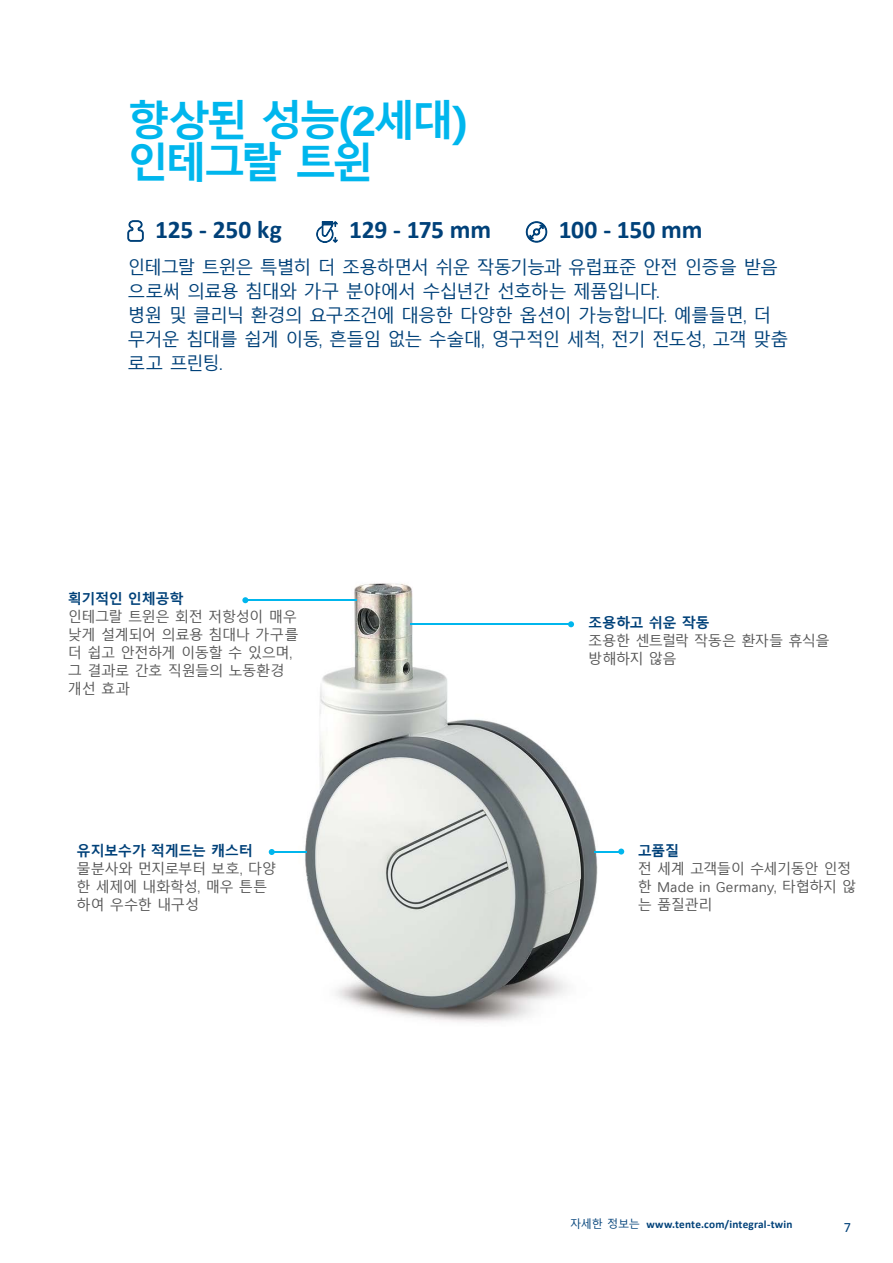
<style>
.page{position:relative;width:893px;height:1263px;background:#fff}
.page>*{position:absolute;margin:0;border:0;box-sizing:border-box;transform-origin:0 0}
.t1{font:700 42px/42px "Malgun Gothic";letter-spacing:-.09em;color:#00b6ed}
.t2{font:700 25.5px "Calibri";letter-spacing:-.005em;color:#004179}
.t3{font:18px/24px "Malgun Gothic";letter-spacing:-.055em;color:#004179}
.t4{font:14.25px/18px "Malgun Gothic";letter-spacing:-.035em;color:#565656}
.t5{font:700 14.25px "Malgun Gothic";letter-spacing:-.035em;color:#004179}
.t6{font:14.25px "Calibri";color:#004179}
.t7{font:700 11.25px "Calibri";letter-spacing:.015em;color:#004179}
.s1{font-family:"Malgun Gothic";font-weight:400}
</style>
<div class="page">
<img style="left:268px;top:583px;width:357px;height:440px">
<svg style="left:128px;top:220px;width:16px;height:22px"></svg>
<svg style="left:316px;top:221px;width:21px;height:22px"></svg>
<svg style="left:526px;top:221px;width:21px;height:22px"></svg>
<hr style="left:411px;top:623px;width:160px;height:2px;background:#00b6ed">
<svg style="left:568px;top:621px;width:6px;height:6px"></svg>
<svg style="left:594px;top:848px;width:30px;height:6px"></svg>
<hr style="left:245px;top:599px;width:112px;height:2px;background:#00b6ed">
<svg style="left:242px;top:597px;width:6px;height:6px"></svg>
<hr style="left:272px;top:851px;width:34px;height:2px;background:#00b6ed">
<svg style="left:269px;top:849px;width:6px;height:6px"></svg>
<h1 class="t1" style="left:128px;top:99px;width:341px">향상된 성능(2세대) 인테그랄 트윈</h1>
<h2 class="t2" style="left:155px;top:214px;width:128px">125 - 250 kg</h2>
<h2 class="t2" style="left:349px;top:214px;width:144px">129 - 175 mm</h2>
<h2 class="t2" style="left:559px;top:214px;width:145px">100 - 150 mm</h2>
<p class="t3" style="left:128px;top:256px;width:662px">인테그랄 트윈은 특별히 더 조용하면서 쉬운 작동기능과 유럽표준 안전 인증을 받음 으로써 의료용 침대와 가구 분야에서 수십년간 선호하는 제품입니다.<br>병원 및 클리닉 환경의 요구조건에 대응한 다양한 옵션이 가능합니다. 예를들면, 더 무거운 침대를 쉽게 이동, 흔들임 없는 수술대, 영구적인 세척, 전기 전도성, 고객 맞춤 로고 프린팅.</p>
<p class="t5" style="left:68px;top:590px;width:117px">획기적인 인체공학</p>
<p class="t4" style="left:68px;top:608px;width:232px">인테그랄 트윈은 회전 저항성이 매우 낮게 설계되어 의료용 침대나 가구를 더 쉽고 안전하게 이동할 수 있으며, 그 결과로 간호 직원들의 노동환경 개선 효과</p>
<p class="t5" style="left:77px;top:842px;width:178px">유지보수가 적게드는 캐스터</p>
<p class="t4" style="left:77px;top:860px;width:201px">물분사와 먼지로부터 보호, 다양 한 세제에 내화학성, 매우 튼튼 하여 우수한 내구성</p>
<p class="t5" style="left:588px;top:614px;width:123px">조용하고 쉬운 작동</p>
<p class="t4" style="left:588px;top:632px;width:243px">조용한 센트럴락 작동은 환자들 휴식을 방해하지 않음</p>
<p class="t5" style="left:638px;top:842px;width:43px">고품질</p>
<p class="t4" style="left:638px;top:860px;width:220px">전 세계 고객들이 수세기동안 인정 한 Made in Germany, 타협하지 않 는 품질관리</p>
<p class="t7" style="left:570px;top:1217px;width:224px"><span class="s1">자세한 정보는</span> www.tente.com/integral-twin</p>
<p class="t6" style="left:844px;top:1218px;width:9px">7</p>
</div>
